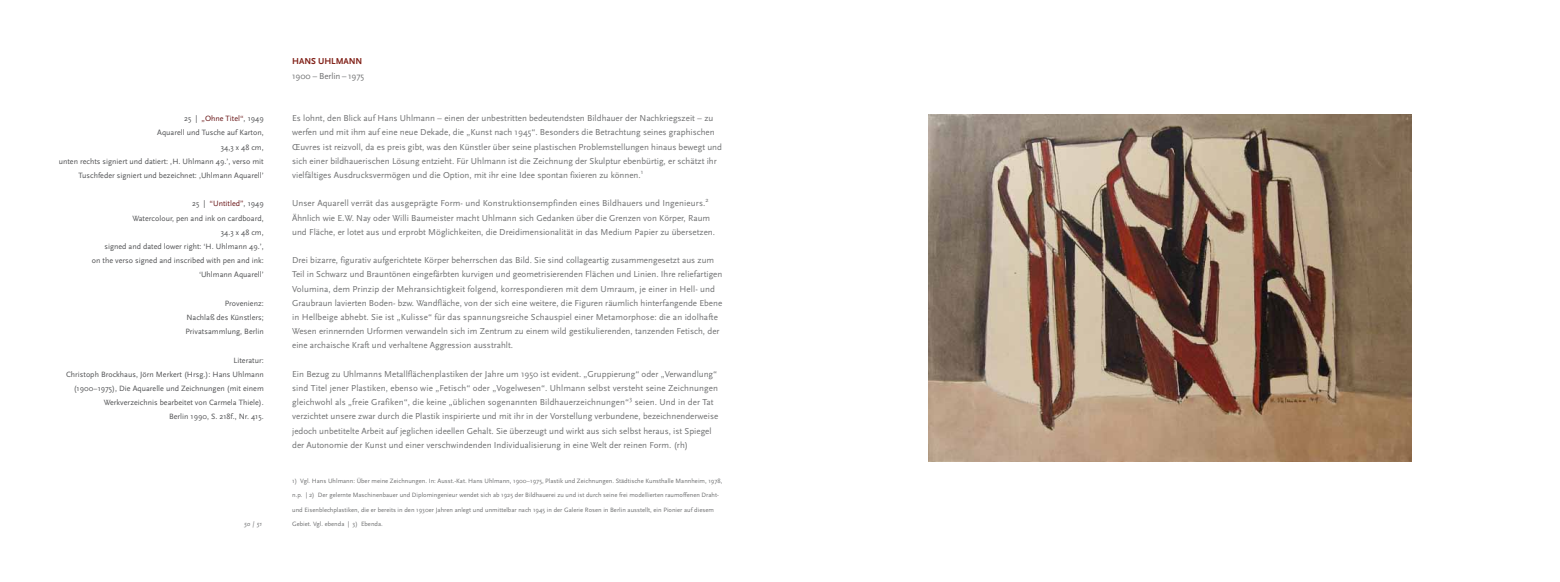
<style>
.page{position:relative;width:1560px;height:582px;background:#fff}
.page>*{position:absolute;margin:0;border:0;box-sizing:border-box;transform-origin:0 0}
.t1{font:9px/14.2px "Scala Sans";color:#707172}
.t2{font:700 9px "Scala Sans";letter-spacing:-.005em;color:#812118}
.t3{font:8px/14.2px "Scala Sans";color:#505153;text-align:right}
.t4{font:6.5px/14.2px "Scala Sans";color:#707172}
.t5{font:italic 6.5px "Scala Sans";color:#707172}
.s1{color:#681516}
</style>
<div class="page">
<img style="left:928px;top:115px;width:483px;height:345px">
<p class="t3" style="left:59px;top:111px;width:206px">25 | <span class="s1">„Ohne Titel“</span>, 1949<br>Aquarell und Tusche auf Karton,<br>34,3 x 48 cm,<br>unten rechts signiert und datiert: ‚H. Uhlmann 49.’, verso mit Tuschfeder signiert und bezeichnet: ‚Uhlmann Aquarell’</p>
<p class="t3" style="left:92px;top:197px;width:173px">25 | <span class="s1">“Untitled”</span>, 1949<br>Watercolour, pen and ink on cardboard,<br>34.3 x 48 cm,<br>signed and dated lower right: ‘H. Uhlmann 49.’,<br>on the verso signed and inscribed with pen and ink: ‘Uhlmann Aquarell’</p>
<p class="t3" style="left:185px;top:296px;width:80px;text-align:justify;text-indent:39px">Provenienz:<br>Nachlaß des Künstlers; Privatsammlung, Berlin</p>
<p class="t3" style="left:66px;top:352px;width:199px">Literatur:<br>Christoph Brockhaus, Jörn Merkert (Hrsg.): Hans Uhlmann (1900–1975), Die Aquarelle und Zeichnungen (mit einem Werkverzeichnis bearbeitet von Carmela Thiele).<br>Berlin 1990, S. 218f., Nr. 415.</p>
<p class="t5" style="left:244px;top:519px;width:19px">50 | 51</p>
<p class="t2" style="left:292px;top:57px;width:72px">HANS UHLMANN</p>
<p class="t1" style="left:292px;top:69px;width:74px">1900 – Berlin – 1975</p>
<p class="t1" style="left:292px;top:111px;width:431px">Es lohnt, den Blick auf Hans Uhlmann – einen der unbestritten bedeutendsten Bildhauer der Nachkriegszeit – zu werfen und mit ihm auf eine neue Dekade, die „Kunst nach 1945“. Besonders die Betrachtung seines graphischen Œuvres ist reizvoll, da es preis gibt, was den Künstler über seine plastischen Problemstellungen hinaus bewegt und sich einer bildhauerischen Lösung entzieht. Für Uhlmann ist die Zeichnung der Skulptur ebenbürtig, er schätzt ihr vielfältiges Ausdrucksvermögen und die Option, mit ihr eine Idee spontan fixieren zu können.<sup>1</sup></p>
<p class="t1" style="left:292px;top:196px;width:424px">Unser Aquarell verrät das ausgeprägte Form- und Konstruktionsempfinden eines Bildhauers und Ingenieurs.<sup>2<br></sup>Ähnlich wie E.W. Nay oder Willi Baumeister macht Uhlmann sich Gedanken über die Grenzen von Körper, Raum und Fläche, er lotet aus und erprobt Möglichkeiten, die Dreidimensionalität in das Medium Papier zu übersetzen.</p>
<p class="t1" style="left:292px;top:253px;width:431px">Drei bizarre, figurativ aufgerichtete Körper beherrschen das Bild. Sie sind collageartig zusammengesetzt aus zum Teil in Schwarz und Brauntönen eingefärbten kurvigen und geometrisierenden Flächen und Linien. Ihre reliefartigen Volumina, dem Prinzip der Mehransichtigkeit folgend, korrespondieren mit dem Umraum, je einer in Hell- und Graubraun lavierten Boden- bzw. Wandfläche, von der sich eine weitere, die Figuren räumlich hinterfangende Ebene in Hellbeige abhebt. Sie ist „Kulisse“ für das spannungsreiche Schauspiel einer Metamorphose: die an idolhafte Wesen erinnernden Urformen verwandeln sich im Zentrum zu einem wild gestikulierenden, tanzenden Fetisch, der eine archaische Kraft und verhaltene Aggression ausstrahlt.</p>
<p class="t1" style="left:292px;top:366px;width:427px">Ein Bezug zu Uhlmanns Metallflächenplastiken der Jahre um 1950 ist evident. „Gruppierung“ oder „Verwandlung“ sind Titel jener Plastiken, ebenso wie „Fetisch“ oder „Vogelwesen“. Uhlmann selbst versteht seine Zeichnungen gleichwohl als „freie Grafiken“, die keine „üblichen sogenannten Bildhauerzeichnungen“<sup>3</sup> seien. Und in der Tat verzichtet unsere zwar durch die Plastik inspirierte und mit ihr in der Vorstellung verbundene, bezeichnenderweise jedoch unbetitelte Arbeit auf jeglichen ideellen Gehalt. Sie überzeugt und wirkt aus sich selbst heraus, ist Spiegel der Autonomie der Kunst und einer verschwindenden Individualisierung in eine Welt der reinen Form. (rh)</p>
<p class="t4" style="left:292px;top:473px;width:432px">1) Vgl. Hans Uhlmann: Über meine Zeichnungen. In: Ausst.-Kat. Hans Uhlmann, 1900–1975, Plastik und Zeichnungen. Städtische Kunsthalle Mannheim, 1978, n.p. | 2) Der gelernte Maschinenbauer und Diplomingenieur wendet sich ab 1925 der Bildhauerei zu und ist durch seine frei modellierten raumoffenen Draht&shy;und Eisenblechplastiken, die er bereits in den 1930er Jahren anlegt und unmittelbar nach 1945 in der Galerie Rosen in Berlin ausstellt, ein Pionier auf diesem Gebiet. Vgl. ebenda | 3) Ebenda.</p>
</div>
